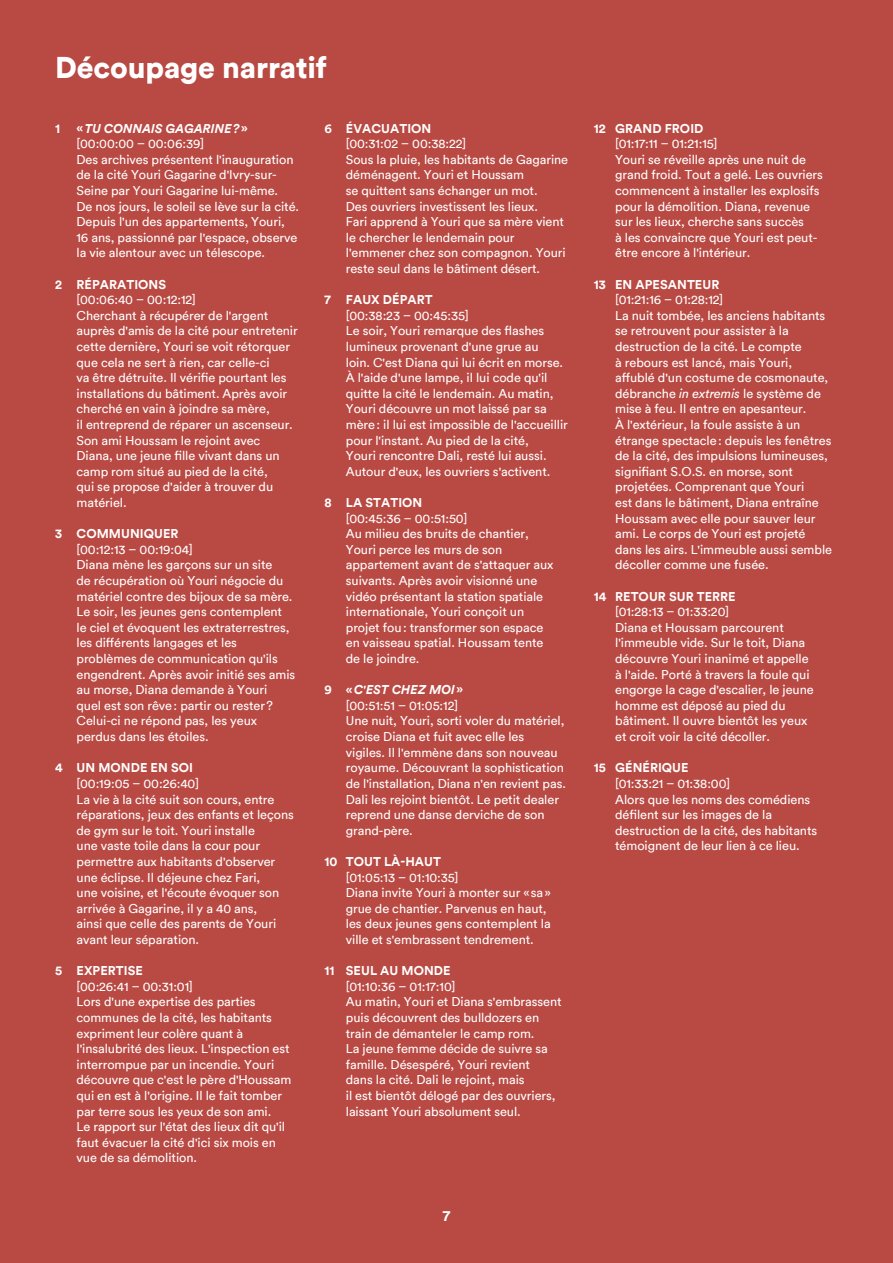
<style>
.page{position:relative;width:893px;height:1263px;background:#b94943}
.page>*{position:absolute;margin:0;border:0;box-sizing:border-box;transform-origin:0 0}
.Titre_1{font:900 30px "Circular";letter-spacing:-.005em;color:#fff}
.FOLIO{font:700 15px "Circular";color:#fff}
.Decoupage_Texte{font:12.75px/15.6px "Circular";letter-spacing:-.005em;color:#fff}
.Découpage_timecode{font:12.75px "Circular";letter-spacing:-.005em;color:#fff}
.Decoupage_Titre{font:700 12.75px "Circular";letter-spacing:.005em;color:#fff}
.Decoupage_Titre-2{font:italic 700 12.75px "Circular";letter-spacing:.005em;color:#fff}
.s1{font-style:normal}
.s2{font-style:italic}
</style>
<div class="page">
<p class="Titre_1" style="left:55px;top:47px;width:273px">Découpage narratif</p>
<p class="Decoupage_Titre" style="left:55px;top:119px;width:7px">1</p>
<p class="Decoupage_Titre-2" style="left:77px;top:119px;width:173px"><span class="s1">«</span>TU CONNAIS GAGARINE?<span class="s1">»</span></p>
<p class="Découpage_timecode" style="left:77px;top:135px;width:129px">[00:00:00 – 00:06:39]</p>
<p class="Decoupage_Texte" style="left:77px;top:151px;width:224px">Des archives présentent l'inauguration de la cité Youri Gagarine d'Ivry-sur-Seine par Youri Gagarine lui-même.<br>De nos jours, le soleil se lève sur la cité.<br>Depuis l'un des appartements, Youri, 16 ans, passionné par l'espace, observe la vie alentour avec un télescope.</p>
<p class="Decoupage_Titre" style="left:55px;top:275px;width:112px">2 RÉPARATIONS</p>
<p class="Découpage_timecode" style="left:77px;top:291px;width:121px">[00:06:40 – 00:12:12]</p>
<p class="Decoupage_Texte" style="left:77px;top:307px;width:223px">Cherchant à récupérer de l'argent auprès d'amis de la cité pour entretenir cette dernière, Youri se voit rétorquer que cela ne sert à rien, car celle-ci<br>va être détruite. Il vérifie pourtant les installations du bâtiment. Après avoir cherché en vain à joindre sa mère,<br>il entreprend de réparer un ascenseur.<br>Son ami Houssam le rejoint avec Diana, une jeune fille vivant dans un camp rom situé au pied de la cité,<br>qui se propose d'aider à trouver du matériel.</p>
<p class="Decoupage_Titre" style="left:55px;top:525px;width:125px">3 COMMUNIQUER</p>
<p class="Découpage_timecode" style="left:77px;top:541px;width:118px">[00:12:13 – 00:19:04]</p>
<p class="Decoupage_Texte" style="left:77px;top:557px;width:220px">Diana mène les garçons sur un site<br>de récupération où Youri négocie du matériel contre des bijoux de sa mère.<br>Le soir, les jeunes gens contemplent le ciel et évoquent les extraterrestres, les différents langages et les problèmes de communication qu'ils engendrent. Après avoir initié ses amis au morse, Diana demande à Youri<br>quel est son rêve: partir ou rester?<br>Celui-ci ne répond pas, les yeux perdus dans les étoiles.</p>
<p class="Decoupage_Titre" style="left:55px;top:759px;width:139px">4 UN MONDE EN SOI</p>
<p class="Découpage_timecode" style="left:77px;top:775px;width:124px">[00:19:05 – 00:26:40]</p>
<p class="Decoupage_Texte" style="left:77px;top:791px;width:219px">La vie à la cité suit son cours, entre réparations, jeux des enfants et leçons de gym sur le toit. Youri installe<br>une vaste toile dans la cour pour permettre aux habitants d'observer une éclipse. Il déjeune chez Fari,<br>une voisine, et l'écoute évoquer son arrivée à Gagarine, il y a 40 ans,<br>ainsi que celle des parents de Youri avant leur séparation.</p>
<p class="Decoupage_Titre" style="left:55px;top:962px;width:89px">5 EXPERTISE</p>
<p class="Découpage_timecode" style="left:77px;top:978px;width:118px">[00:26:41 – 00:31:01]</p>
<p class="Decoupage_Texte" style="left:77px;top:993px;width:216px">Lors d'une expertise des parties communes de la cité, les habitants expriment leur colère quant à l'insalubrité des lieux. L'inspection est interrompue par un incendie. Youri découvre que c'est le père d'Houssam qui en est à l'origine. Il le fait tomber par terre sous les yeux de son ami.<br>Le rapport sur l'état des lieux dit qu'il faut évacuer la cité d'ici six mois en vue de sa démolition.</p>
<p class="Decoupage_Titre" style="left:325px;top:119px;width:108px">6 ÉVACUATION</p>
<p class="Découpage_timecode" style="left:346px;top:135px;width:122px">[00:31:02 – 00:38:22]</p>
<p class="Decoupage_Texte" style="left:346px;top:151px;width:224px">Sous la pluie, les habitants de Gagarine déménagent. Youri et Houssam<br>se quittent sans échanger un mot.<br>Des ouvriers investissent les lieux.<br>Fari apprend à Youri que sa mère vient le chercher le lendemain pour l'emmener chez son compagnon. Youri reste seul dans le bâtiment désert.</p>
<p class="Decoupage_Titre" style="left:325px;top:291px;width:110px">7 FAUX DÉPART</p>
<p class="Découpage_timecode" style="left:346px;top:307px;width:124px">[00:38:23 – 00:45:35]</p>
<p class="Decoupage_Texte" style="left:346px;top:323px;width:224px">Le soir, Youri remarque des flashes lumineux provenant d'une grue au<br>loin. C'est Diana qui lui écrit en morse.<br>À l'aide d'une lampe, il lui code qu'il quitte la cité le lendemain. Au matin, Youri découvre un mot laissé par sa mère: il lui est impossible de l'accueillir pour l'instant. Au pied de la cité,<br>Youri rencontre Dali, resté lui aussi.<br>Autour d'eux, les ouvriers s'activent.</p>
<p class="Decoupage_Titre" style="left:325px;top:494px;width:99px">8 LA STATION</p>
<p class="Découpage_timecode" style="left:346px;top:510px;width:123px">[00:45:36 – 00:51:50]</p>
<p class="Decoupage_Texte" style="left:346px;top:525px;width:209px">Au milieu des bruits de chantier,<br>Youri perce les murs de son appartement avant de s'attaquer aux suivants. Après avoir visionné une vidéo présentant la station spatiale internationale, Youri conçoit un projet fou: transformer son espace en vaisseau spatial. Houssam tente de le joindre.</p>
<p class="Decoupage_Titre-2" style="left:325px;top:681px;width:140px"><span class="s1">9 «</span>C'EST CHEZ MOI<span class="s1">»</span></p>
<p class="Découpage_timecode" style="left:346px;top:697px;width:114px">[00:51:51 – 01:05:12]</p>
<p class="Decoupage_Texte" style="left:346px;top:713px;width:222px">Une nuit, Youri, sorti voler du matériel, croise Diana et fuit avec elle les vigiles. Il l'emmène dans son nouveau royaume. Découvrant la sophistication de l'installation, Diana n'en revient pas.<br>Dali les rejoint bientôt. Le petit dealer reprend une danse derviche de son grand-père.</p>
<p class="Decoupage_Titre" style="left:325px;top:853px;width:118px">10 TOUT LÀ-HAUT</p>
<p class="Découpage_timecode" style="left:346px;top:868px;width:114px">[01:05:13 – 01:10:35]</p>
<p class="Decoupage_Texte" style="left:346px;top:884px;width:206px">Diana invite Youri à monter sur «sa» grue de chantier. Parvenus en haut, les deux jeunes gens contemplent la ville et s'embrassent tendrement.</p>
<p class="Decoupage_Titre" style="left:325px;top:962px;width:128px">11 SEUL AU MONDE</p>
<p class="Découpage_timecode" style="left:346px;top:978px;width:111px">[01:10:36 – 01:17:10]</p>
<p class="Decoupage_Texte" style="left:346px;top:993px;width:217px">Au matin, Youri et Diana s'embrassent puis découvrent des bulldozers en train de démanteler le camp rom.<br>La jeune femme décide de suivre sa famille. Désespéré, Youri revient<br>dans la cité. Dali le rejoint, mais<br>il est bientôt délogé par des ouvriers, laissant Youri absolument seul.</p>
<p class="FOLIO" style="left:443px;top:1205px;width:9px">7</p>
<p class="Decoupage_Titre" style="left:594px;top:119px;width:111px">12 GRAND FROID</p>
<p class="Découpage_timecode" style="left:615px;top:135px;width:104px">[01:17:11 – 01:21:15]</p>
<p class="Decoupage_Texte" style="left:615px;top:151px;width:209px">Youri se réveille après une nuit de grand froid. Tout a gelé. Les ouvriers commencent à installer les explosifs pour la démolition. Diana, revenue sur les lieux, cherche sans succès<br>à les convaincre que Youri est peut&shy;être encore à l'intérieur.</p>
<p class="Decoupage_Titre" style="left:594px;top:275px;width:127px">13 EN APESANTEUR</p>
<p class="Découpage_timecode" style="left:615px;top:291px;width:110px">[01:21:16 – 01:28:12]</p>
<p class="Decoupage_Texte" style="left:615px;top:307px;width:218px">La nuit tombée, les anciens habitants se retrouvent pour assister à la destruction de la cité. Le compte<br>à rebours est lancé, mais Youri, affublé d'un costume de cosmonaute, débranche <span class="s2">in extremis</span> le système de mise à feu. Il entre en apesanteur.<br>À l'extérieur, la foule assiste à un étrange spectacle: depuis les fenêtres de la cité, des impulsions lumineuses, signifiant S.O.S. en morse, sont projetées. Comprenant que Youri<br>est dans le bâtiment, Diana entraîne Houssam avec elle pour sauver leur ami. Le corps de Youri est projeté dans les airs. L'immeuble aussi semble décoller comme une fusée.</p>
<p class="Decoupage_Titre" style="left:594px;top:587px;width:143px">14 RETOUR SUR TERRE</p>
<p class="Découpage_timecode" style="left:615px;top:603px;width:115px">[01:28:13 – 01:33:20]</p>
<p class="Decoupage_Texte" style="left:615px;top:619px;width:200px">Diana et Houssam parcourent l'immeuble vide. Sur le toit, Diana découvre Youri inanimé et appelle à l'aide. Porté à travers la foule qui engorge la cage d'escalier, le jeune homme est déposé au pied du bâtiment. Il ouvre bientôt les yeux et croit voir la cité décoller.</p>
<p class="Decoupage_Titre" style="left:594px;top:759px;width:96px">15 GÉNÉRIQUE</p>
<p class="Découpage_timecode" style="left:615px;top:775px;width:117px">[01:33:21 – 01:38:00]</p>
<p class="Decoupage_Texte" style="left:615px;top:791px;width:204px">Alors que les noms des comédiens défilent sur les images de la destruction de la cité, des habitants témoignent de leur lien à ce lieu.</p>
</div>
